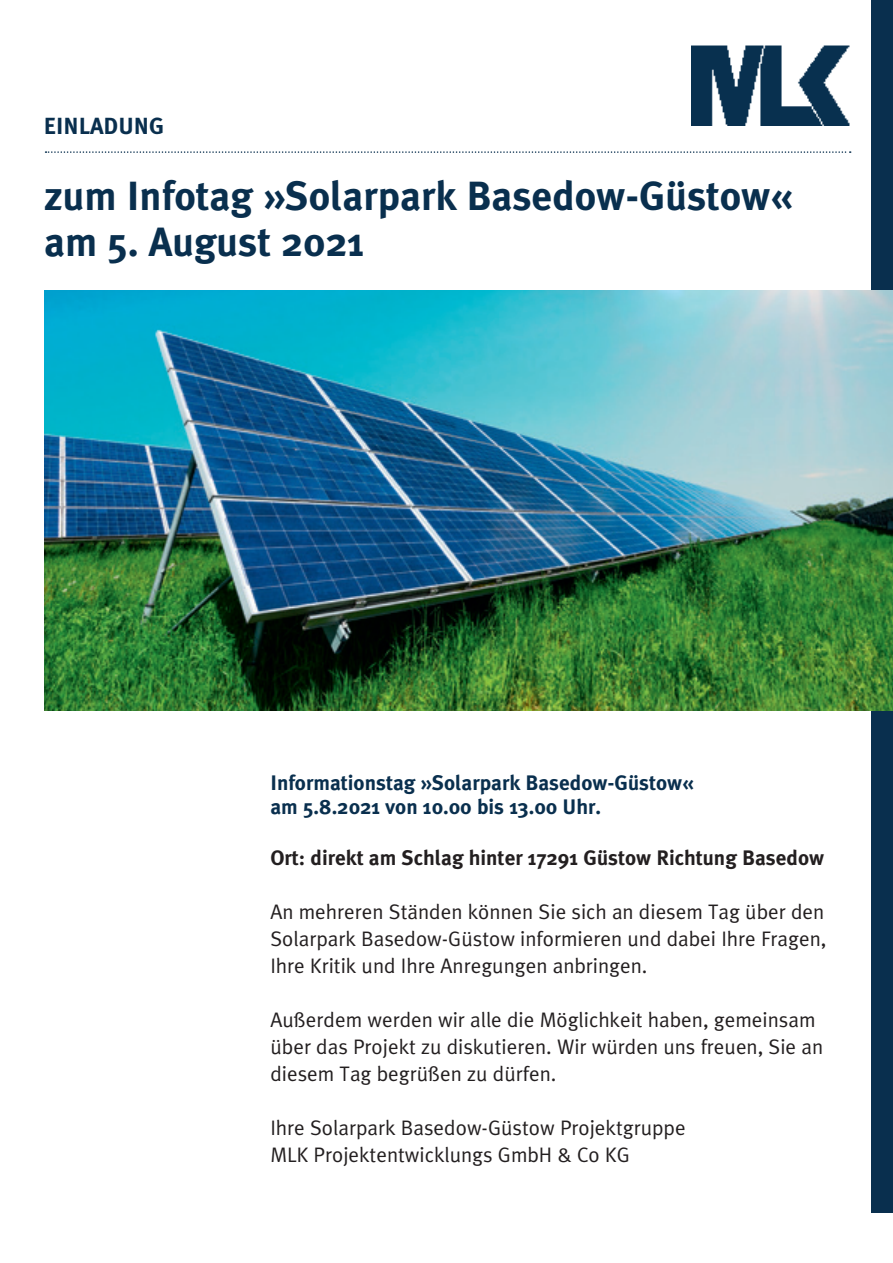
<style>
.page{position:relative;width:893px;height:1263px;background:#fff}
.page>*{position:absolute;margin:0;border:0;box-sizing:border-box;transform-origin:0 0}
.t1{font:700 40.8px/46.5px "Meta Plus";color:#092f4e}
.t2{font:700 23.4px "Meta Plus";color:#092f4e}
.t3{font:21px/27px "Meta Plus Normal";color:#231f20}
.t4{font:700 21px/24px "Meta Plus";color:#092f4e}
.t5{font:700 21px "Meta Plus";color:#231f20}
</style>
<div class="page">
<div style="left:872px;top:0;width:21px;height:1213px;background:#092f4e"></div>
<img style="left:692px;top:45px;width:158px;height:80px">
<svg style="left:46px;top:151px;width:805px;height:2px"></svg>
<img style="left:45px;top:290px;width:848px;height:420px">
<p class="t2" style="left:44px;top:113px;width:122px">EINLADUNG</p>
<h1 class="t1" style="left:44px;top:172px;width:749px">zum Infotag »Solarpark Basedow-Güstow« am 5. August 2021</h1>
<p class="t4" style="left:270px;top:770px;width:424px">Informationstag »Solarpark Basedow-Güstow« am 5.8.2021 von 10.00 bis 13.00 Uhr.</p>
<p class="t5" style="left:270px;top:845px;width:555px">Ort: direkt am Schlag hinter 17291 Güstow Richtung Basedow</p>
<p class="t3" style="left:270px;top:898px;width:557px;text-align:justify">An mehreren Ständen können Sie sich an diesem Tag über den Solarpark Basedow-Güstow informieren und dabei Ihre Fragen, Ihre Kritik und Ihre Anregungen anbringen.</p>
<p class="t3" style="left:270px;top:1006px;width:554px">Außerdem werden wir alle die Möglichkeit haben, gemeinsam über das Projekt zu diskutieren. Wir würden uns freuen, Sie an diesem Tag begrüßen zu dürfen.</p>
<p class="t3" style="left:270px;top:1114px;width:417px">Ihre Solarpark Basedow-Güstow Projektgruppe<br>MLK Projektentwicklungs GmbH &amp; Co KG</p>
</div>
